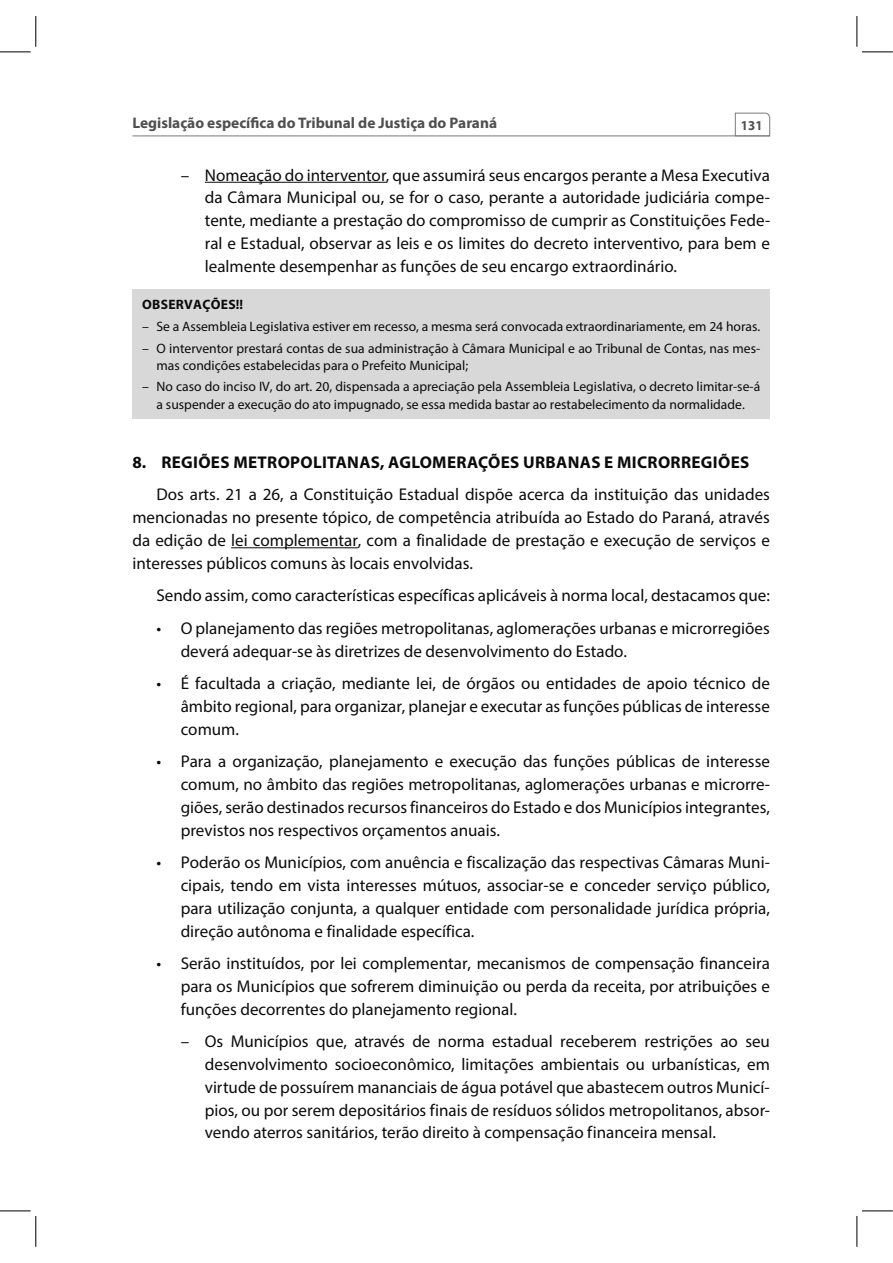
<style>
.page{position:relative;width:893px;height:1263px;background:#fff}
.page>*{position:absolute;margin:0;border:0;box-sizing:border-box;transform-origin:0 0}
.t1{font:17.1px/22.8px "Myriad Pro";color:#0b0b0b;text-align:justify}
.t2{font:700 17.1px "Myriad Pro";letter-spacing:.02em;color:#0b0b0b}
.t3{font:700 15.3px "Myriad Pro";color:#4f4f4f}
.t4{font:13.65px/17.1px "Myriad Pro";color:#0b0b0b}
.t5{font:700 13.65px "Myriad Pro";letter-spacing:.02em;color:#0b0b0b}
.t6{font:700 13.65px "Myriad Pro";color:#4f4f4f;scale:.95 1}
</style>
<div class="page">
<hr style="left:132px;top:136px;width:638px;height:1px;background:#7b7b7b">
<svg style="left:735px;top:113px;width:35px;height:23px"></svg>
<hr style="left:205px;top:182px;width:181px;height:1px;background:#0b0b0b">
<hr style="left:231px;top:547px;width:127px;height:1px;background:#0b0b0b">
<div style="left:132px;top:289px;width:638px;height:129px;background:#d8d8d8"></div>
<hr style="left:0;top:52px;width:31px;height:1px;background:#000">
<hr style="left:862px;top:52px;width:31px;height:1px;background:#000">
<hr style="left:0;top:1211px;width:31px;height:1px;background:#000">
<hr style="left:862px;top:1211px;width:31px;height:1px;background:#000">
<hr style="left:36px;top:16px;width:1px;height:31px;background:#000">
<hr style="left:36px;top:1216px;width:1px;height:31px;background:#000">
<hr style="left:856px;top:16px;width:1px;height:31px;background:#000">
<hr style="left:856px;top:1216px;width:1px;height:31px;background:#000">
<p class="t3" style="left:132px;top:117px;width:366px">Legislação específica do Tribunal de Justiça do Paraná</p>
<p class="t6" style="left:741px;top:120px;width:24px">131</p>
<p class="t1" style="left:205px;top:165px;width:567px;text-indent:-24px">– Nomeação do interventor, que assumirá seus encargos perante a Mesa Executiva da Câmara Municipal ou, se for o caso, perante a autoridade judiciária compe&shy;tente, mediante a prestação do compromisso de cumprir as Constituições Fede&shy;ral e Estadual, observar as leis e os limites do decreto interventivo, para bem e lealmente desempenhar as funções de seu encargo extraordinário.</p>
<p class="t5" style="left:142px;top:299px;width:103px">OBSERVAÇÕES!!</p>
<p class="t4" style="left:142px;top:318px;width:620px">– Se a Assembleia Legislativa estiver em recesso, a mesma será convocada extraordinariamente, em 24 horas.</p>
<p class="t4" style="left:157px;top:340px;width:605px;text-indent:-14px">– O interventor prestará contas de sua administração à Câmara Municipal e ao Tribunal de Contas, nas mes&shy;mas condições estabelecidas para o Prefeito Municipal;</p>
<p class="t4" style="left:142px;top:379px;width:620px;text-align:center">– No caso do inciso IV, do art. 20, dispensada a apreciação pela Assembleia Legislativa, o decreto limitar-se-á a suspender a execução do ato impugnado, se essa medida bastar ao restabelecimento da normalidade.</p>
<p class="t2" style="left:132px;top:456px;width:618px">8. REGIÕES METROPOLITANAS, AGLOMERAÇÕES URBANAS E MICRORREGIÕES</p>
<p class="t1" style="left:132px;top:484px;width:639px;text-indent:24px">Dos arts. 21 a 26, a Constituição Estadual dispõe acerca da instituição das unidades mencionadas no presente tópico, de competência atribuída ao Estado do Paraná, através da edição de lei complementar, com a finalidade de prestação e execução de serviços e interesses públicos comuns às locais envolvidas.</p>
<p class="t1" style="left:157px;top:585px;width:615px">Sendo assim, como características específicas aplicáveis à norma local, destacamos que:</p>
<p class="t1" style="left:181px;top:618px;width:591px;text-indent:-24px">• O planejamento das regiões metropolitanas, aglomerações urbanas e microrregiões deverá adequar-se às diretrizes de desenvolvimento do Estado.</p>
<p class="t1" style="left:181px;top:673px;width:591px;text-indent:-24px">• É facultada a criação, mediante lei, de órgãos ou entidades de apoio técnico de âmbito regional, para organizar, planejar e executar as funções públicas de interesse comum.</p>
<p class="t1" style="left:181px;top:751px;width:591px;text-indent:-24px">• Para a organização, planejamento e execução das funções públicas de interesse comum, no âmbito das regiões metropolitanas, aglomerações urbanas e microrre&shy;giões, serão destinados recursos financeiros do Estado e dos Municípios integrantes, previstos nos respectivos orçamentos anuais.</p>
<p class="t1" style="left:181px;top:852px;width:591px;text-indent:-24px">• Poderão os Municípios, com anuência e fiscalização das respectivas Câmaras Muni&shy;cipais, tendo em vista interesses mútuos, associar-se e conceder serviço público, para utilização conjunta, a qualquer entidade com personalidade jurídica própria, direção autônoma e finalidade específica.</p>
<p class="t1" style="left:181px;top:953px;width:591px;text-indent:-24px">• Serão instituídos, por lei complementar, mecanismos de compensação financeira para os Municípios que sofrerem diminuição ou perda da receita, por atribuições e funções decorrentes do planejamento regional.</p>
<p class="t1" style="left:205px;top:1031px;width:567px;text-indent:-24px">– Os Municípios que, através de norma estadual receberem restrições ao seu desenvolvimento socioeconômico, limitações ambientais ou urbanísticas, em virtude de possuírem mananciais de água potável que abastecem outros Municí&shy;pios, ou por serem depositários finais de resíduos sólidos metropolitanos, absor&shy;vendo aterros sanitários, terão direito à compensação financeira mensal.</p>
</div>
